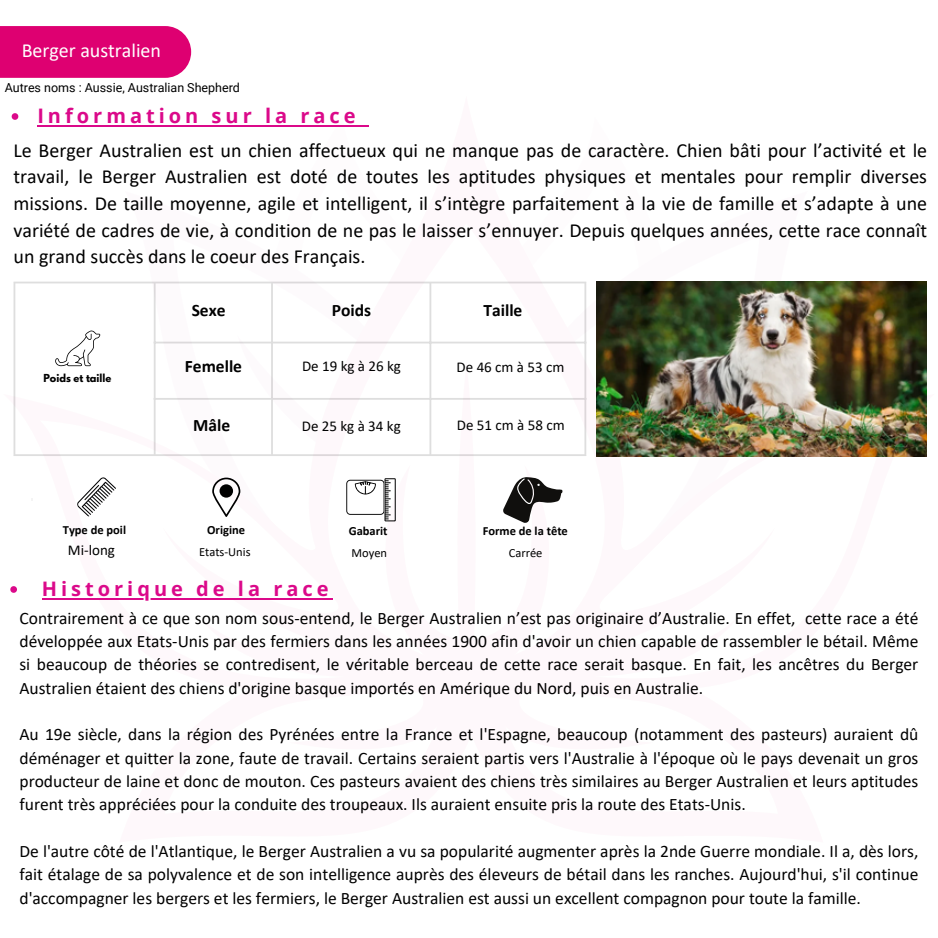
<style>
.page{position:relative;width:938px;height:938px;background:#fff}
.page>*{position:absolute;margin:0;border:0;box-sizing:border-box;transform-origin:0 0}
.t1{font:20px/26.8px "Calibri";color:#000;text-align:justify}
.t2{font:700 20px "Open Sans";letter-spacing:.2em;color:#db098a}
.t3{font:20px "Calibri";color:#fff}
.t4{font:17.5px/23.2px "Calibri";color:#000;text-align:justify}
.t5{font:700 17.5px "Calibri";color:#000}
.t6{font:15px "Calibri";color:#000}
.t7{font:700 12.5px "Calibri";color:#000}
.t8{font:12.5px "Roboto";color:#000}
.t9{font:12.5px "Calibri";color:#000}
.t10{font:700 9.75px "League Spartan";color:#000}
</style>
<div class="page">
<svg style="left:237px;top:343px;width:71px;height:1px"></svg>
<div style="left:457px;top:361px;width:18px;height:358px;background:#fef8fb;border-radius:50%"></div>
<div style="left:0;top:26px;width:191px;height:52px;background:#de0071"></div>
<hr style="left:13px;top:283px;width:2px;height:171px;background:#000">
<hr style="left:154px;top:283px;width:2px;height:171px;background:#000">
<hr style="left:271px;top:283px;width:2px;height:171px;background:#000">
<hr style="left:429px;top:283px;width:2px;height:171px;background:#000">
<hr style="left:584px;top:283px;width:2px;height:171px;background:#000">
<hr style="left:13px;top:281px;width:573px;height:2px;background:#000">
<hr style="left:154px;top:341px;width:432px;height:2px;background:#000">
<hr style="left:154px;top:398px;width:432px;height:2px;background:#000">
<hr style="left:13px;top:454px;width:573px;height:2px;background:#000">
<svg style="left:55px;top:330px;width:45px;height:36px"></svg>
<svg style="left:77px;top:477px;width:39px;height:40px"></svg>
<svg style="left:212px;top:477px;width:28px;height:40px"></svg>
<div style="left:219px;top:484px;width:14px;height:13px;background:#000;border-radius:50%"></div>
<svg style="left:256px;top:477px;width:306px;height:123px"></svg>
<img style="left:596px;top:281px;width:330px;height:175px">
<svg style="left:12px;top:113px;width:6px;height:7px"></svg>
<hr style="left:37px;top:125px;width:323px;height:1px;background:#db098a">
<svg style="left:271px;top:125px;width:98px;height:2px"></svg>
<svg style="left:10px;top:586px;width:7px;height:7px"></svg>
<hr style="left:42px;top:598px;width:290px;height:1px;background:#db098a">
<p class="t3" style="left:22px;top:42px;width:141px">Berger australien</p>
<p class="t8" style="left:5px;top:81px;width:237px">Autres noms : Aussie, Australian Shepherd</p>
<h4 class="t2" style="left:37px;top:102px;width:320px">Information sur la race</h4>
<h5 class="t1" style="left:13px;top:138px;width:915px">Le Berger Australien est un chien affectueux qui ne manque pas de caractère. Chien bâti pour l’activité et le travail, le Berger Australien est doté de toutes les aptitudes physiques et mentales pour remplir diverses missions. De taille moyenne, agile et intelligent, il s’intègre parfaitement à la vie de famille et s’adapte à une variété de cadres de vie, à condition de ne pas le laisser s’ennuyer. Depuis quelques années, cette race connaît un grand succès dans le coeur des Français.</h5>
<p class="t10" style="left:43px;top:373px;width:69px">Poids et taille</p>
<h6 class="t5" style="left:192px;top:302px;width:35px">Sexe</h6>
<p class="t5" style="left:332px;top:302px;width:41px">Poids</p>
<h2 class="t5" style="left:483px;top:302px;width:40px">Taille</h2>
<p class="t5" style="left:185px;top:358px;width:59px">Femelle</p>
<h2 class="t6" style="left:302px;top:360px;width:100px">De 19 kg à 26 kg</h2>
<p class="t6" style="left:456px;top:360px;width:109px">De 46 cm à 53 cm</p>
<h1 class="t5" style="left:193px;top:417px;width:39px">Mâle</h1>
<h5 class="t6" style="left:302px;top:420px;width:100px">De 25 kg à 34 kg</h5>
<h2 class="t6" style="left:457px;top:418px;width:109px">De 51 cm à 58 cm</h2>
<p class="t7" style="left:63px;top:524px;width:65px">Type de poil</p>
<h2 class="t7" style="left:207px;top:524px;width:39px">Origine</h2>
<h4 class="t7" style="left:349px;top:526px;width:40px">Gabarit</h4>
<p class="t7" style="left:482px;top:526px;width:87px">Forme de la tête</p>
<h2 class="t9" style="left:351px;top:548px;width:37px">Moyen</h2>
<p class="t6" style="left:68px;top:544px;width:49px">Mi-long</p>
<p class="t9" style="left:199px;top:546px;width:53px">Etats-Unis</p>
<h5 class="t9" style="left:508px;top:548px;width:35px">Carrée</h5>
<h4 class="t2" style="left:42px;top:574px;width:288px">Historique de la race</h4>
<h6 class="t4" style="left:19px;top:607px;width:900px">Contrairement à ce que son nom sous-entend, le Berger Australien n’est pas originaire d’Australie. En effet, cette race a été développée aux Etats-Unis par des fermiers dans les années 1900 afin d'avoir un chien capable de rassembler le bétail. Même si beaucoup de théories se contredisent, le véritable berceau de cette race serait basque. En fait, les ancêtres du Berger Australien étaient des chiens d'origine basque importés en Amérique du Nord, puis en Australie.</h6>
<p class="t4" style="left:19px;top:724px;width:900px">Au 19e siècle, dans la région des Pyrénées entre la France et l'Espagne, beaucoup (notamment des pasteurs) auraient dû déménager et quitter la zone, faute de travail. Certains seraient partis vers l'Australie à l'époque où le pays devenait un gros producteur de laine et donc de mouton. Ces pasteurs avaient des chiens très similaires au Berger Australien et leurs aptitudes furent très appréciées pour la conduite des troupeaux. Ils auraient ensuite pris la route des Etats-Unis.</p>
<h5 class="t4" style="left:19px;top:841px;width:900px">De l'autre côté de l'Atlantique, le Berger Australien a vu sa popularité augmenter après la 2nde Guerre mondiale. Il a, dès lors, fait étalage de sa polyvalence et de son intelligence auprès des éleveurs de bétail dans les ranches. Aujourd'hui, s'il continue d'accompagner les bergers et les fermiers, le Berger Australien est aussi un excellent compagnon pour toute la famille.</h5>
</div>
